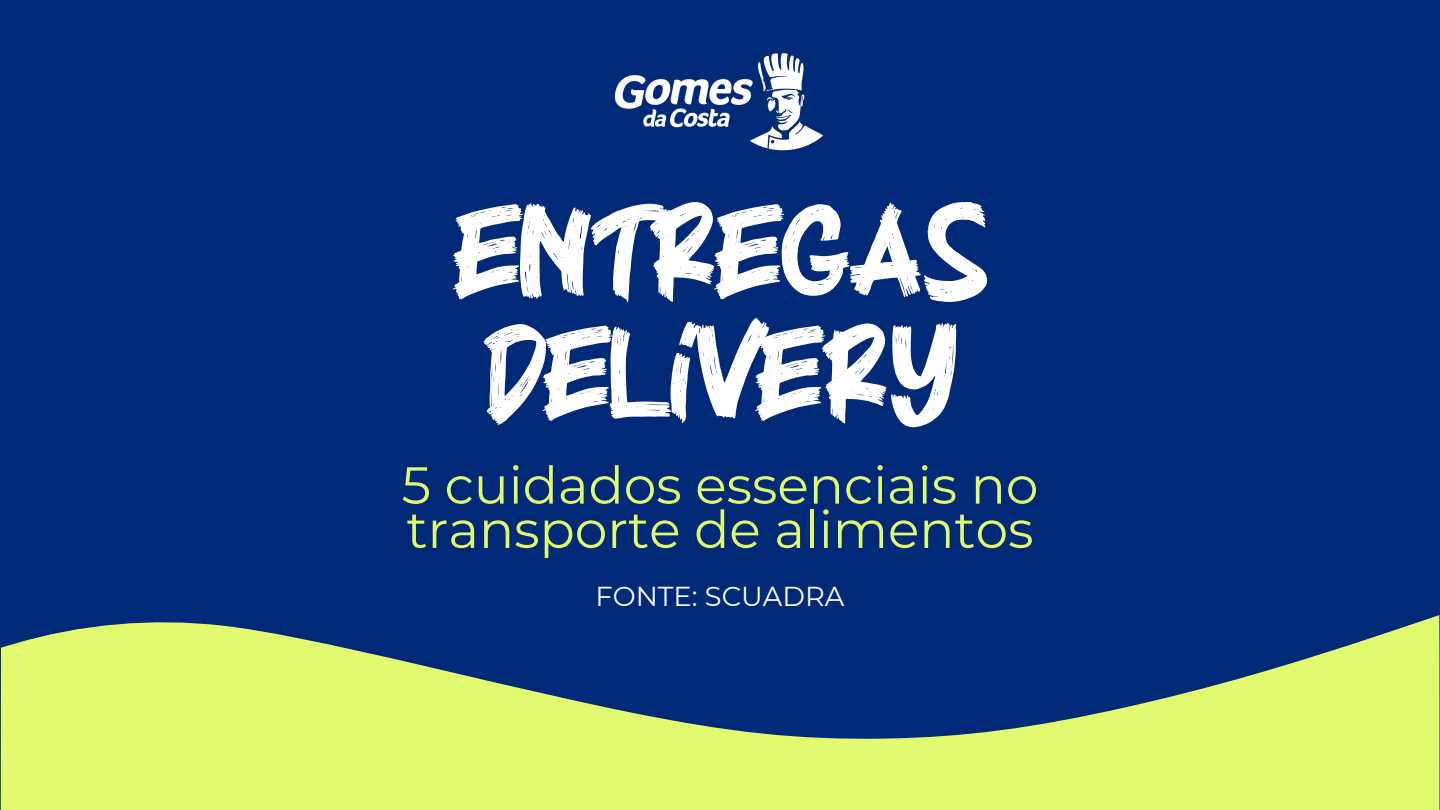
<style>
.page{position:relative;width:1440px;height:810px;background:#002977}
.page>*{position:absolute;margin:0;border:0;box-sizing:border-box;transform-origin:0 0}
.t1{font:98.1px/121.5px "Black Rocker";color:#fff;text-align:center}
.t2{font:51.9px/44.2px "Montserrat";color:#e1fa70}
.t3{font:27.3px "Montserrat";color:#fff}
</style>
<div class="page">
<img style="left:614px;top:50px;width:209px;height:101px">
<svg style="left:0;top:615px;width:1440px;height:195px;fill:#e1fa70"></svg>
<h2 class="t1" style="left:453px;top:193px;width:536px">ENTREGAS<br>DELIVERY</h2>
<h1 class="t2" style="left:402px;top:463px;width:638px">5 cuidados essenciais no transporte de alimentos</h1>
<p class="t3" style="left:595px;top:580px;width:250px">FONTE: SCUADRA</p>
</div>
